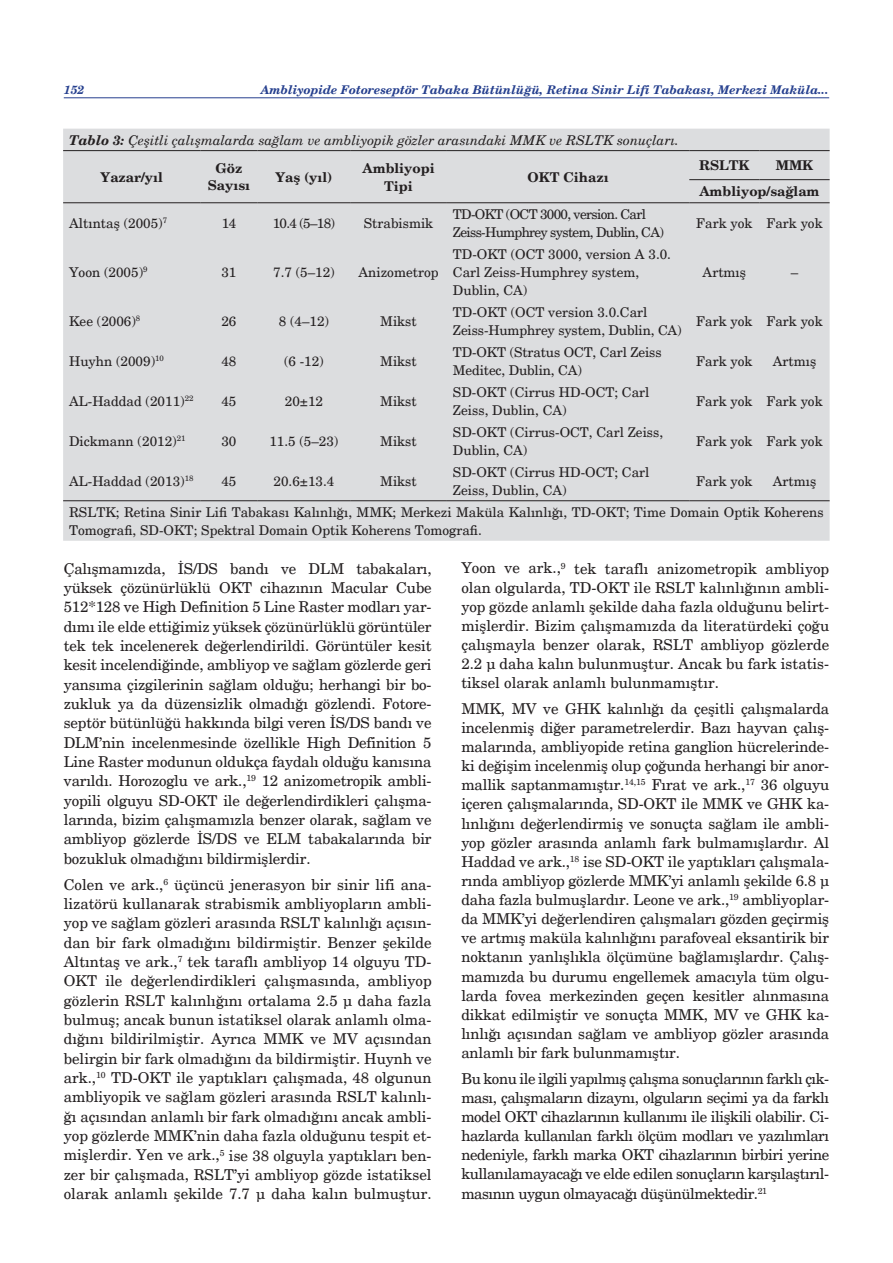
<style>
.page{position:relative;width:893px;height:1263px;background:#fff}
.page>*{position:absolute;margin:0;border:0;box-sizing:border-box;transform-origin:0 0}
.t1{font:15px/19.4px "New Century Schlbk";letter-spacing:-.01em;color:#231f20;text-align:justify}
.t2{font:13.5px/18px "New Century Schlbk";color:#231f20}
.t3{font:italic 13.5px "New Century Schlbk";color:#231f20}
.t4{font:700 13.5px/16.5px "New Century Schlbk";color:#231f20;text-align:center}
.t5{font:13.5px/18px "New Century Schlbk";letter-spacing:-.05em;color:#231f20}
.t6{font:italic 700 12px "New Century Schlbk";color:#253f8e}
.s1{font-weight:700}
</style>
<div class="page">
<hr style="left:64px;top:97px;width:765px;height:1px;background:#253f8e">
<div style="left:63px;top:129px;width:767px;height:412px;background:#dcdddf"></div>
<hr style="left:63px;top:150px;width:137px;height:1px;background:#231f20">
<hr style="left:200px;top:150px;width:58px;height:1px;background:#231f20">
<hr style="left:258px;top:150px;width:92px;height:1px;background:#231f20">
<hr style="left:350px;top:150px;width:97px;height:1px;background:#231f20">
<hr style="left:447px;top:150px;width:242px;height:1px;background:#231f20">
<hr style="left:689px;top:150px;width:70px;height:1px;background:#231f20">
<hr style="left:759px;top:150px;width:71px;height:1px;background:#231f20">
<hr style="left:689px;top:179px;width:70px;height:1px;background:#231f20">
<hr style="left:759px;top:179px;width:71px;height:1px;background:#231f20">
<hr style="left:63px;top:202px;width:137px;height:1px;background:#231f20">
<hr style="left:200px;top:202px;width:58px;height:1px;background:#231f20">
<hr style="left:258px;top:202px;width:92px;height:1px;background:#231f20">
<hr style="left:350px;top:202px;width:97px;height:1px;background:#231f20">
<hr style="left:447px;top:202px;width:242px;height:1px;background:#231f20">
<hr style="left:689px;top:202px;width:70px;height:1px;background:#231f20">
<hr style="left:759px;top:202px;width:71px;height:1px;background:#231f20">
<hr style="left:63px;top:500px;width:137px;height:1px;background:#231f20">
<hr style="left:200px;top:500px;width:58px;height:1px;background:#231f20">
<hr style="left:258px;top:500px;width:92px;height:1px;background:#231f20">
<hr style="left:350px;top:500px;width:97px;height:1px;background:#231f20">
<hr style="left:447px;top:500px;width:242px;height:1px;background:#231f20">
<hr style="left:689px;top:500px;width:70px;height:1px;background:#231f20">
<hr style="left:759px;top:500px;width:71px;height:1px;background:#231f20">
<p class="t6" style="left:64px;top:82px;width:22px">152</p>
<p class="t6" style="left:261px;top:82px;width:570px">Ambliyopide Fotoreseptör Tabaka Bütünlüğü, Retina Sinir Lifi Tabakası, Merkezi Maküla...</p>
<p class="t3" style="left:69px;top:132px;width:611px"><span class="s1">Tablo 3:</span> Çeşitli çalışmalarda sağlam ve ambliyopik gözler arasındaki MMK ve RSLTK sonuçları.</p>
<p class="t4" style="left:101px;top:169px;width:64px">Yazar/yıl</p>
<p class="t4" style="left:208px;top:161px;width:44px">Göz<br>Sayısı</p>
<p class="t4" style="left:275px;top:169px;width:59px">Yaş (yıl)</p>
<p class="t4" style="left:362px;top:159px;width:74px;line-height:18px">Ambliyopi<br>Tipi</p>
<p class="t4" style="left:528px;top:169px;width:83px">OKT Cihazı</p>
<p class="t4" style="left:699px;top:157px;width:52px">RSLTK</p>
<p class="t4" style="left:699px;top:153px;width:122px;line-height:26.1px;text-align:left;text-indent:76px">MMK<br>Ambliyop/sağlam</p>
<p class="t2" style="left:69px;top:214px;width:99px">Altıntaş (2005)<sup>7</sup></p>
<p class="t2" style="left:222px;top:214px;width:16px">14</p>
<p class="t2" style="left:273px;top:214px;width:64px">10.4 (5–18)</p>
<p class="t2" style="left:364px;top:214px;width:71px">Strabismik</p>
<p class="t5" style="left:453px;top:205px;width:212px">TD-OKT (OCT 3000, version. Carl<br>Zeiss-Humphrey system, Dublin, CA)</p>
<p class="t2" style="left:696px;top:214px;width:128px">Fark yok Fark yok</p>
<p class="t2" style="left:69px;top:263px;width:80px">Yoon (2005)<sup>9</sup></p>
<p class="t2" style="left:221px;top:263px;width:17px">31</p>
<p class="t2" style="left:273px;top:263px;width:63px">7.7 (5–12)</p>
<p class="t2" style="left:359px;top:263px;width:81px">Anizometrop</p>
<p class="t2" style="left:453px;top:245px;width:220px">TD-OKT (OCT 3000, version A 3.0.<br>Carl Zeiss-Humphrey system,<br>Dublin, CA)</p>
<p class="t2" style="left:703px;top:263px;width:45px">Artmış</p>
<p class="t2" style="left:791px;top:263px;width:9px">–</p>
<p class="t2" style="left:69px;top:312px;width:73px">Kee (2006)<sup>8</sup></p>
<p class="t2" style="left:221px;top:312px;width:17px">26</p>
<p class="t2" style="left:279px;top:312px;width:52px">8 (4–12)</p>
<p class="t2" style="left:380px;top:312px;width:38px">Mikst</p>
<p class="t2" style="left:453px;top:303px;width:230px">TD-OKT (OCT version 3.0.Carl<br>Zeiss-Humphrey system, Dublin, CA)</p>
<p class="t2" style="left:696px;top:312px;width:128px">Fark yok Fark yok</p>
<p class="t2" style="left:69px;top:352px;width:96px">Huyhn (2009)<sup>10</sup></p>
<p class="t2" style="left:221px;top:352px;width:17px">48</p>
<p class="t2" style="left:284px;top:352px;width:41px">(6 -12)</p>
<p class="t2" style="left:380px;top:352px;width:38px">Mikst</p>
<p class="t2" style="left:453px;top:343px;width:210px">TD-OKT (Stratus OCT, Carl Zeiss<br>Meditec, Dublin, CA)</p>
<p class="t2" style="left:696px;top:352px;width:58px">Fark yok</p>
<p class="t2" style="left:773px;top:352px;width:45px">Artmış</p>
<p class="t2" style="left:69px;top:392px;width:126px">AL-Haddad (2011)<sup>22</sup></p>
<p class="t2" style="left:221px;top:392px;width:17px">45</p>
<p class="t2" style="left:285px;top:392px;width:40px">20±12</p>
<p class="t2" style="left:380px;top:392px;width:38px">Mikst</p>
<p class="t2" style="left:453px;top:383px;width:198px">SD-OKT (Cirrus HD-OCT; Carl<br>Zeiss, Dublin, CA)</p>
<p class="t2" style="left:696px;top:392px;width:128px">Fark yok Fark yok</p>
<p class="t2" style="left:69px;top:432px;width:118px">Dickmann (2012)<sup>21</sup></p>
<p class="t2" style="left:221px;top:432px;width:17px">30</p>
<p class="t2" style="left:269px;top:432px;width:71px">11.5 (5–23)</p>
<p class="t2" style="left:380px;top:432px;width:38px">Mikst</p>
<p class="t2" style="left:453px;top:423px;width:212px">SD-OKT (Cirrus-OCT, Carl Zeiss,<br>Dublin, CA)</p>
<p class="t2" style="left:696px;top:432px;width:128px">Fark yok Fark yok</p>
<p class="t2" style="left:69px;top:472px;width:126px">AL-Haddad (2013)<sup>18</sup></p>
<p class="t2" style="left:221px;top:472px;width:17px">45</p>
<p class="t2" style="left:274px;top:472px;width:62px">20.6±13.4</p>
<p class="t2" style="left:380px;top:472px;width:38px">Mikst</p>
<p class="t2" style="left:453px;top:463px;width:198px">SD-OKT (Cirrus HD-OCT; Carl<br>Zeiss, Dublin, CA)</p>
<p class="t2" style="left:696px;top:472px;width:58px">Fark yok</p>
<p class="t2" style="left:773px;top:472px;width:45px">Artmış</p>
<p class="t2" style="left:69px;top:503px;width:756px">RSLTK; Retina Sinir Lifi Tabakası Kalınlığı, MMK; Merkezi Maküla Kalınlığı, TD-OKT; Time Domain Optik Koherens<br>Tomografi, SD-OKT; Spektral Domain Optik Koherens Tomografi.</p>
<p class="t1" style="left:64px;top:559px;width:369px">Çalışmamızda, İS/DS bandı ve DLM tabakaları, yüksek çözünürlüklü OKT cihazının Macular Cube 512*128 ve High Definition 5 Line Raster modları yar&shy;dımı ile elde ettiğimiz yüksek çözünürlüklü görüntüler tek tek incelenerek değerlendirildi. Görüntüler kesit kesit incelendiğinde, ambliyop ve sağlam gözlerde geri yansıma çizgilerinin sağlam olduğu; herhangi bir bo&shy;zukluk ya da düzensizlik olmadığı gözlendi. Fotore&shy;septör bütünlüğü hakkında bilgi veren İS/DS bandı ve DLM’nin incelenmesinde özellikle High Definition 5<br>Line Raster modunun oldukça faydalı olduğu kanısına varıldı. Horozoglu ve ark.,<sup>19</sup> 12 anizometropik ambli&shy;yopili olguyu SD-OKT ile değerlendirdikleri çalışma&shy;larında, bizim çalışmamızla benzer olarak, sağlam ve ambliyop gözlerde İS/DS ve ELM tabakalarında bir bozukluk olmadığını bildirmişlerdir.</p>
<p class="t1" style="left:64px;top:875px;width:369px">Colen ve ark.,<sup>6</sup> üçüncü jenerasyon bir sinir lifi ana&shy;lizatörü kullanarak strabismik ambliyopların ambli&shy;yop ve sağlam gözleri arasında RSLT kalınlığı açısın&shy;dan bir fark olmadığını bildirmiştir. Benzer şekilde Altıntaş ve ark.,<sup>7</sup> tek taraflı ambliyop 14 olguyu TD-OKT ile değerlendirdikleri çalışmasında, ambliyop gözlerin RSLT kalınlığını ortalama 2.5 µ daha fazla bulmuş; ancak bunun istatiksel olarak anlamlı olma&shy;dığını bildirilmiştir. Ayrıca MMK ve MV açısından belirgin bir fark olmadığını da bildirmiştir. Huynh ve ark.,<sup>10</sup> TD-OKT ile yaptıkları çalışmada, 48 olgunun ambliyopik ve sağlam gözleri arasında RSLT kalınlı&shy;ğı açısından anlamlı bir fark olmadığını ancak ambli&shy;yop gözlerde MMK’nin daha fazla olduğunu tespit et&shy;mişlerdir. Yen ve ark.,<sup>5</sup> ise 38 olguyla yaptıkları ben&shy;zer bir çalışmada, RSLT’yi ambliyop gözde istatiksel olarak anlamlı şekilde 7.7 µ daha kalın bulmuştur.</p>
<p class="t1" style="left:461px;top:559px;width:369px">Yoon ve ark.,<sup>9</sup> tek taraflı anizometropik ambliyop olan olgularda, TD-OKT ile RSLT kalınlığının ambli&shy;yop gözde anlamlı şekilde daha fazla olduğunu belirt&shy;mişlerdir. Bizim çalışmamızda da literatürdeki çoğu çalışmayla benzer olarak, RSLT ambliyop gözlerde 2.2 µ daha kalın bulunmuştur. Ancak bu fark istatis&shy;tiksel olarak anlamlı bulunmamıştır.</p>
<p class="t1" style="left:461px;top:699px;width:369px">MMK, MV ve GHK kalınlığı da çeşitli çalışmalarda incelenmiş diğer parametrelerdir. Bazı hayvan çalış&shy;malarında, ambliyopide retina ganglion hücrelerinde&shy;ki değişim incelenmiş olup çoğunda herhangi bir anor&shy;mallik saptanmamıştır.<sup>14,15</sup> Fırat ve ark.,<sup>17</sup> 36 olguyu içeren çalışmalarında, SD-OKT ile MMK ve GHK ka&shy;lınlığını değerlendirmiş ve sonuçta sağlam ile ambli&shy;yop gözler arasında anlamlı fark bulmamışlardır. Al Haddad ve ark.,<sup>18</sup> ise SD-OKT ile yaptıkları çalışmala&shy;rında ambliyop gözlerde MMK’yi anlamlı şekilde 6.8 µ daha fazla bulmuşlardır. Leone ve ark.,<sup>19</sup> ambliyoplar&shy;da MMK’yi değerlendiren çalışmaları gözden geçirmiş ve artmış maküla kalınlığını parafoveal eksantirik bir noktanın yanlışlıkla ölçümüne bağlamışlardır. Çalış&shy;mamızda bu durumu engellemek amacıyla tüm olgu&shy;larda fovea merkezinden geçen kesitler alınmasına dikkat edilmiştir ve sonuçta MMK, MV ve GHK ka&shy;lınlığı açısından sağlam ve ambliyop gözler arasında anlamlı bir fark bulunmamıştır.</p>
<p class="t1" style="left:461px;top:1069px;width:369px">Bu konu ile ilgili yapılmış çalışma sonuçlarının farklı çık&shy;ması, çalışmaların dizaynı, olguların seçimi ya da farklı model OKT cihazlarının kullanımı ile ilişkili olabilir. Ci&shy;hazlarda kullanılan farklı ölçüm modları ve yazılımları nedeniyle, farklı marka OKT cihazlarının birbiri yerine kullanılamayacağı ve elde edilen sonuçların karşılaştırıl&shy;masının uygun olmayacağı düşünülmektedir.<sup>21</sup></p>
</div>
